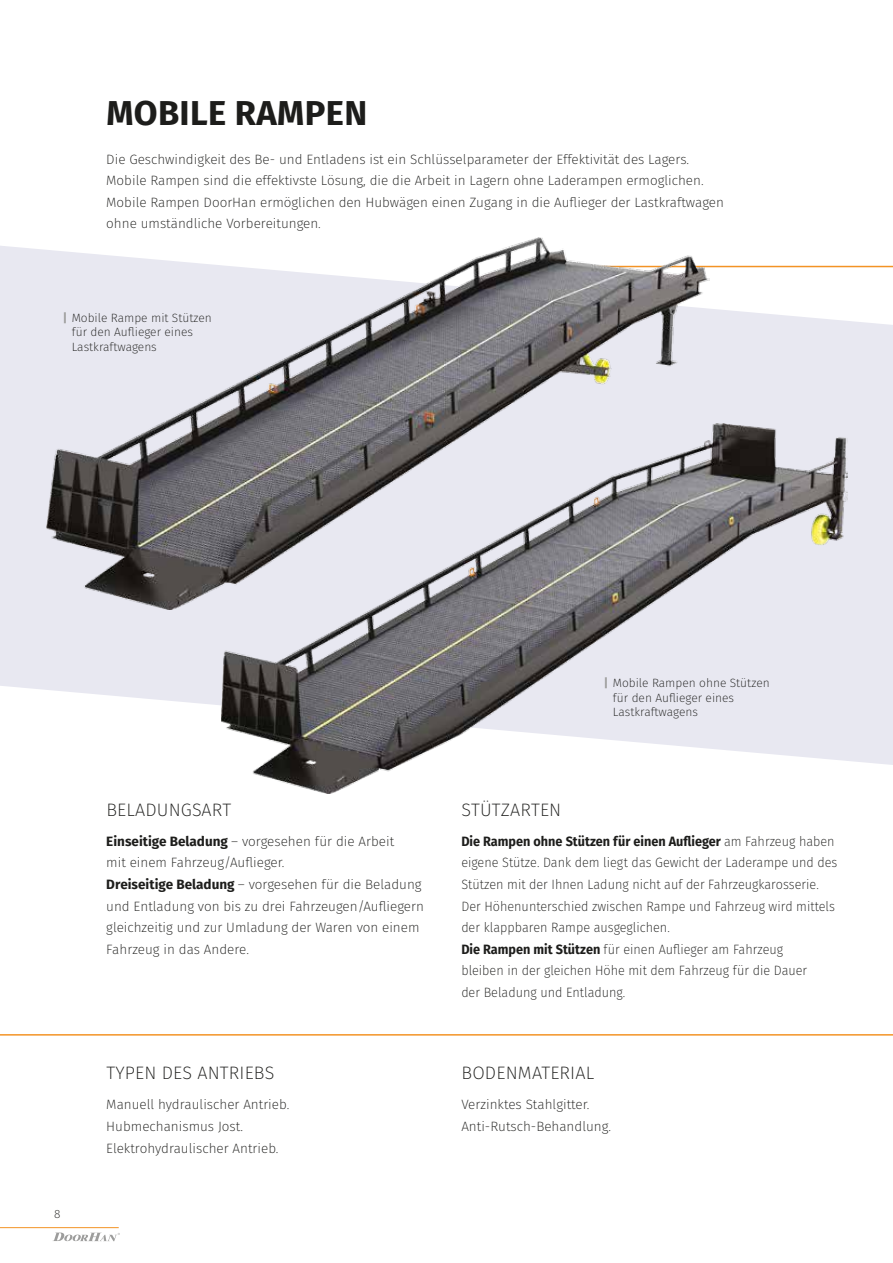
<style>
.page{position:relative;width:893px;height:1263px;background:#fff}
.page>*{position:absolute;margin:0;border:0;box-sizing:border-box;transform-origin:0 0}
.t1{font:700 34.5px "Fira Sans";letter-spacing:.01em;color:#1d1d1b}
.t2{font:200 18px "Fira Sans";letter-spacing:.01em;color:#1d1d1b}
.t3{font:200 13.5px/21.6px "Fira Sans";color:#1d1d1b}
.t4{font:200 13.5px/21.6px "Fira Sans";color:#1d1d1b;scale:.94 1}
.t5{font:200 12px/14.4px "Fira Sans";color:#1d1d1b}
.s1{font-weight:700;color:#9d9d9c}
.s2{font-weight:700}
</style>
<div class="page">
<hr style="left:0;top:1034px;width:893px;height:1px;background:#f39325">
<svg style="left:53px;top:1232px;width:67px;height:9px"></svg>
<hr style="left:0;top:1227px;width:119px;height:1px;background:#f39325">
<svg style="left:0;top:246px;width:893px;height:519px;fill:#e8e8f1"></svg>
<img style="left:222px;top:423px;width:626px;height:371px">
<img style="left:47px;top:238px;width:662px;height:371px">
<h1 class="t1" style="left:106px;top:89px;width:262px">MOBILE RAMPEN</h1>
<p class="t3" style="left:106px;top:148px;width:619px">Die Geschwindigkeit des Be- und Entladens ist ein Schlüsselparameter der Effektivität des Lagers.<br>Mobile Rampen sind die effektivste Lösung, die die Arbeit in Lagern ohne Laderampen ermoglichen.<br>Mobile Rampen DoorHan ermöglichen den Hubwägen einen Zugang in die Auflieger der Lastkraftwagen ohne umständliche Vorbereitungen.</p>
<p class="t5" style="left:72px;top:311px;width:142px;text-indent:-9px"><span class="s1">|</span> Mobile Rampe mit Stützen für den Auflieger eines<br>Lastkraftwagens</p>
<p class="t5" style="left:54px;top:1207px;width:8px">8</p>
<h2 class="t2" style="left:106px;top:797px;width:126px">BELADUNGSART</h2>
<p class="t3" style="left:106px;top:830px;width:319px"><span class="s2">Einseitige Beladung</span> – vorgesehen für die Arbeit<br>mit einem Fahrzeug/Auflieger.<br><span class="s2">Dreiseitige Beladung</span> – vorgesehen für die Beladung und Entladung von bis zu drei Fahrzeugen/Aufliegern gleichzeitig und zur Umladung der Waren von einem Fahrzeug in das Andere.</p>
<h2 class="t2" style="left:106px;top:1060px;width:169px">TYPEN DES ANTRIEBS</h2>
<p class="t3" style="left:106px;top:1094px;width:185px">Manuell hydraulischer Antrieb.<br>Hubmechanismus Jost.<br>Elektrohydraulischer Antrieb.</p>
<p class="t5" style="left:613px;top:676px;width:158px;text-indent:-9px"><span class="s1">|</span> Mobile Rampen ohne Stützen für den Auflieger eines<br>Lastkraftwagens</p>
<h2 class="t2" style="left:461px;top:797px;width:101px">STÜTZARTEN</h2>
<p class="t4" style="left:461px;top:830px;width:402px"><span class="s2">Die Rampen ohne Stützen für einen Auflieger</span> am Fahrzeug haben eigene Stütze. Dank dem liegt das Gewicht der Laderampe und des Stützen mit der Ihnen Ladung nicht auf der Fahrzeugkarosserie.<br>Der Höhenunterschied zwischen Rampe und Fahrzeug wird mittels der klappbaren Rampe ausgeglichen.<br><span class="s2">Die Rampen mit Stützen</span> für einen Auflieger am Fahrzeug<br>bleiben in der gleichen Höhe mit dem Fahrzeug für die Dauer<br>der Beladung und Entladung.</p>
<h2 class="t2" style="left:461px;top:1060px;width:134px">BODENMATERIAL</h2>
<p class="t3" style="left:461px;top:1094px;width:151px">Verzinktes Stahlgitter.<br>Anti-Rutsch-Behandlung.</p>
</div>
